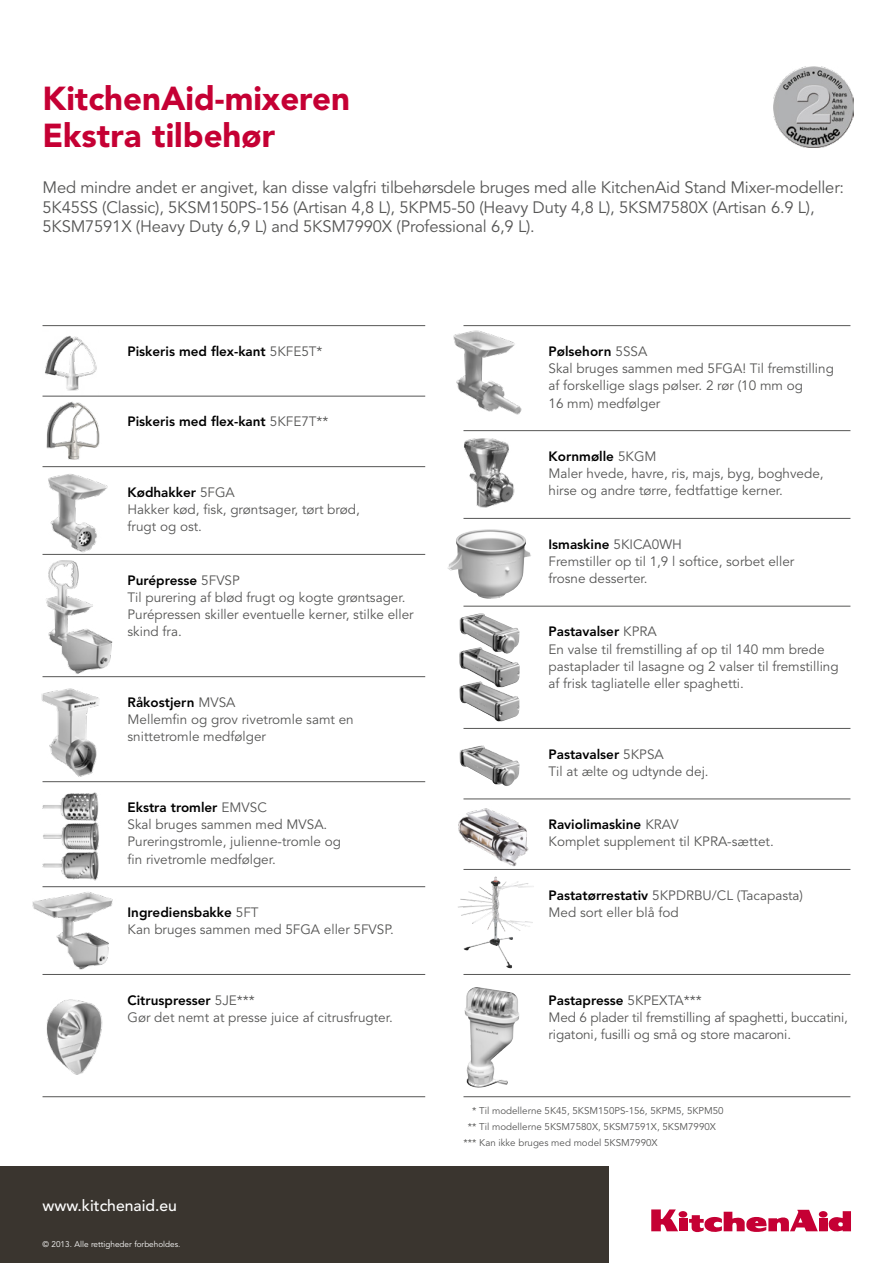
<style>
.page{position:relative;width:893px;height:1263px;background:#fff}
.page>*{position:absolute;margin:0;border:0;box-sizing:border-box;transform-origin:0 0}
.t1{font:900 33px/37.5px "Avenir LT Std";color:#c50034}
.t2{font:16.5px/19.5px "Avenir LT Std";letter-spacing:-.01em;color:#565655}
.t3{font:500 15.75px "Avenir LT Std";color:#fff}
.t4{font:13.5px/17.2px "Avenir LT Std";color:#565655}
.t5{font:800 13.5px "Avenir LT Std";color:#000}
.t6{font:9.75px/16.2px "Avenir LT Std";color:#565655}
.t7{font:8.25px "Avenir LT Std";color:#fff}
.s1{font-weight:400;color:#565655}
.s2{font-weight:800;color:#000}
.s3{color:#fff}
</style>
<div class="page">
<img style="left:42px;top:560px;width:71px;height:117px">
<img style="left:42px;top:466px;width:78px;height:89px">
<img style="left:46px;top:999px;width:57px;height:76px">
<img style="left:41px;top:688px;width:58px;height:89px">
<img style="left:453px;top:326px;width:87px;height:89px">
<img style="left:43px;top:824px;width:56px;height:24px">
<img style="left:42px;top:848px;width:57px;height:33px">
<img style="left:43px;top:792px;width:56px;height:32px">
<img style="left:32px;top:887px;width:89px;height:83px">
<img style="left:464px;top:438px;width:51px;height:70px">
<img style="left:447px;top:529px;width:84px;height:70px">
<img style="left:458px;top:798px;width:76px;height:69px">
<img style="left:459px;top:613px;width:61px;height:34px">
<img style="left:459px;top:745px;width:61px;height:41px">
<img style="left:459px;top:688px;width:60px;height:34px">
<img style="left:459px;top:647px;width:61px;height:41px">
<img style="left:458px;top:880px;width:36px;height:48px">
<img style="left:464px;top:987px;width:55px;height:101px">
<img style="left:46px;top:402px;width:54px;height:58px">
<img style="left:43px;top:336px;width:57px;height:60px">
<img style="left:773px;top:66px;width:81px;height:81px">
<div style="left:0;top:1166px;width:609px;height:97px;background:#3a352f"></div>
<div style="left:679px;top:1218px;width:8px;height:13px;background:#c50034"></div>
<svg style="left:651px;top:1209px;width:27px;height:22px"></svg>
<div style="left:679px;top:1211px;width:8px;height:6px;background:#c50034;border-radius:50%"></div>
<svg style="left:689px;top:1210px;width:162px;height:23px"></svg>
<hr style="left:43px;top:325px;width:382px;height:1px;background:#565655">
<hr style="left:43px;top:396px;width:382px;height:1px;background:#565655">
<hr style="left:43px;top:466px;width:382px;height:1px;background:#565655">
<hr style="left:43px;top:554px;width:382px;height:1px;background:#565655">
<hr style="left:43px;top:676px;width:382px;height:1px;background:#565655">
<hr style="left:43px;top:781px;width:382px;height:1px;background:#565655">
<hr style="left:43px;top:886px;width:382px;height:1px;background:#565655">
<hr style="left:43px;top:974px;width:382px;height:1px;background:#565655">
<hr style="left:43px;top:1096px;width:382px;height:1px;background:#565655">
<hr style="left:463px;top:325px;width:387px;height:1px;background:#565655">
<hr style="left:463px;top:430px;width:387px;height:1px;background:#565655">
<hr style="left:463px;top:518px;width:387px;height:1px;background:#565655">
<hr style="left:463px;top:606px;width:387px;height:1px;background:#565655">
<hr style="left:463px;top:728px;width:387px;height:1px;background:#565655">
<hr style="left:463px;top:799px;width:387px;height:1px;background:#565655">
<hr style="left:463px;top:869px;width:387px;height:1px;background:#565655">
<hr style="left:463px;top:974px;width:387px;height:1px;background:#565655">
<hr style="left:463px;top:1096px;width:387px;height:1px;background:#565655">
<h1 class="t1" style="left:43px;top:80px;width:309px">KitchenAid-mixeren<br>Ekstra tilbehør</h1>
<p class="t2" style="left:43px;top:178px;width:803px">Med mindre andet er angivet, kan disse valgfri tilbehørsdele bruges med alle KitchenAid Stand Mixer-modeller:<br>5K45SS (Classic), 5KSM150PS-156 (Artisan 4,8 L), 5KPM5-50 (Heavy Duty 4,8 L), 5KSM7580X (Artisan 6.9 L),<br>5KSM7591X (Heavy Duty 6,9 L) and 5KSM7990X (Professional 6,9 L).</p>
<p class="t5" style="left:128px;top:343px;width:197px">Piskeris med flex-kant <span class="s1">5KFE5T*</span></p>
<p class="t5" style="left:128px;top:414px;width:203px">Piskeris med flex-kant <span class="s1">5KFE7T**</span></p>
<p class="t4" style="left:128px;top:484px;width:234px"><span class="s2">Kødhakker</span> 5FGA<br>Hakker kød, fisk, grøntsager, tørt brød, frugt og ost.</p>
<p class="t4" style="left:128px;top:572px;width:288px"><span class="s2">Purépresse</span> 5FVSP<br>Til purering af blød frugt og kogte grøntsager.<br>Purépressen skiller eventuelle kerner, stilke eller skind fra.</p>
<p class="t4" style="left:128px;top:694px;width:228px"><span class="s2">Råkostjern</span> MVSA<br>Mellemfin og grov rivetromle samt en snittetromle medfølger</p>
<p class="t4" style="left:128px;top:799px;width:215px"><span class="s2">Ekstra tromler</span> EMVSC<br>Skal bruges sammen med MVSA.<br>Pureringstromle, julienne-tromle og fin rivetromle medfølger.</p>
<p class="t4" style="left:128px;top:904px;width:268px"><span class="s2">Ingrediensbakke</span> 5FT<br>Kan bruges sammen med 5FGA eller 5FVSP.</p>
<p class="t4" style="left:128px;top:992px;width:267px"><span class="s2">Citruspresser</span> 5JE***<br>Gør det nemt at presse juice af citrusfrugter.</p>
<p class="t3" style="left:43px;top:1196px;width:136px">www.kitchenaid.eu</p>
<p class="t7" style="left:43px;top:1239px;width:139px">© 2013. Alle rettigheder forbeholdes.</p>
<p class="t4" style="left:549px;top:343px;width:287px"><span class="s2">Pølsehorn</span> 5SSA<br>Skal bruges sammen med 5FGA! Til fremstilling af forskellige slags pølser. 2 rør (10 mm og<br>16 mm) medfølger</p>
<p class="t4" style="left:549px;top:448px;width:277px"><span class="s2">Kornmølle</span> 5KGM<br>Maler hvede, havre, ris, majs, byg, boghvede, hirse og andre tørre, fedtfattige kerner.</p>
<p class="t4" style="left:549px;top:536px;width:247px"><span class="s2">Ismaskine</span> 5KICA0WH<br>Fremstiller op til 1,9 l softice, sorbet eller frosne desserter.</p>
<p class="t4" style="left:549px;top:623px;width:292px"><span class="s2">Pastavalser</span> KPRA<br>En valse til fremstilling af op til 140 mm brede pastaplader til lasagne og 2 valser til fremstilling af frisk tagliatelle eller spaghetti.</p>
<p class="t4" style="left:549px;top:746px;width:162px"><span class="s2">Pastavalser</span> 5KPSA<br>Til at ælte og udtynde dej.</p>
<p class="t4" style="left:549px;top:816px;width:227px"><span class="s2">Raviolimaskine</span> KRAV<br>Komplet supplement til KPRA-sættet.</p>
<p class="t4" style="left:549px;top:887px;width:256px"><span class="s2">Pastatørrestativ</span> 5KPDRBU/CL (Tacapasta)<br>Med sort eller blå fod</p>
<p class="t4" style="left:549px;top:992px;width:301px"><span class="s2">Pastapresse</span> 5KPEXTA***<br>Med 6 plader til fremstilling af spaghetti, buccatini, rigatoni, fusilli og små og store macaroni.</p>
<p class="t6" style="left:463px;top:1102px;width:262px"><span class="s3">**</span>* Til modellerne 5K45, 5KSM150PS-156, 5KPM5, 5KPM50 <span class="s3">*</span>** Til modellerne 5KSM7580X, 5KSM7591X, 5KSM7990X *** Kan ikke bruges med model 5KSM7990X</p>
</div>
